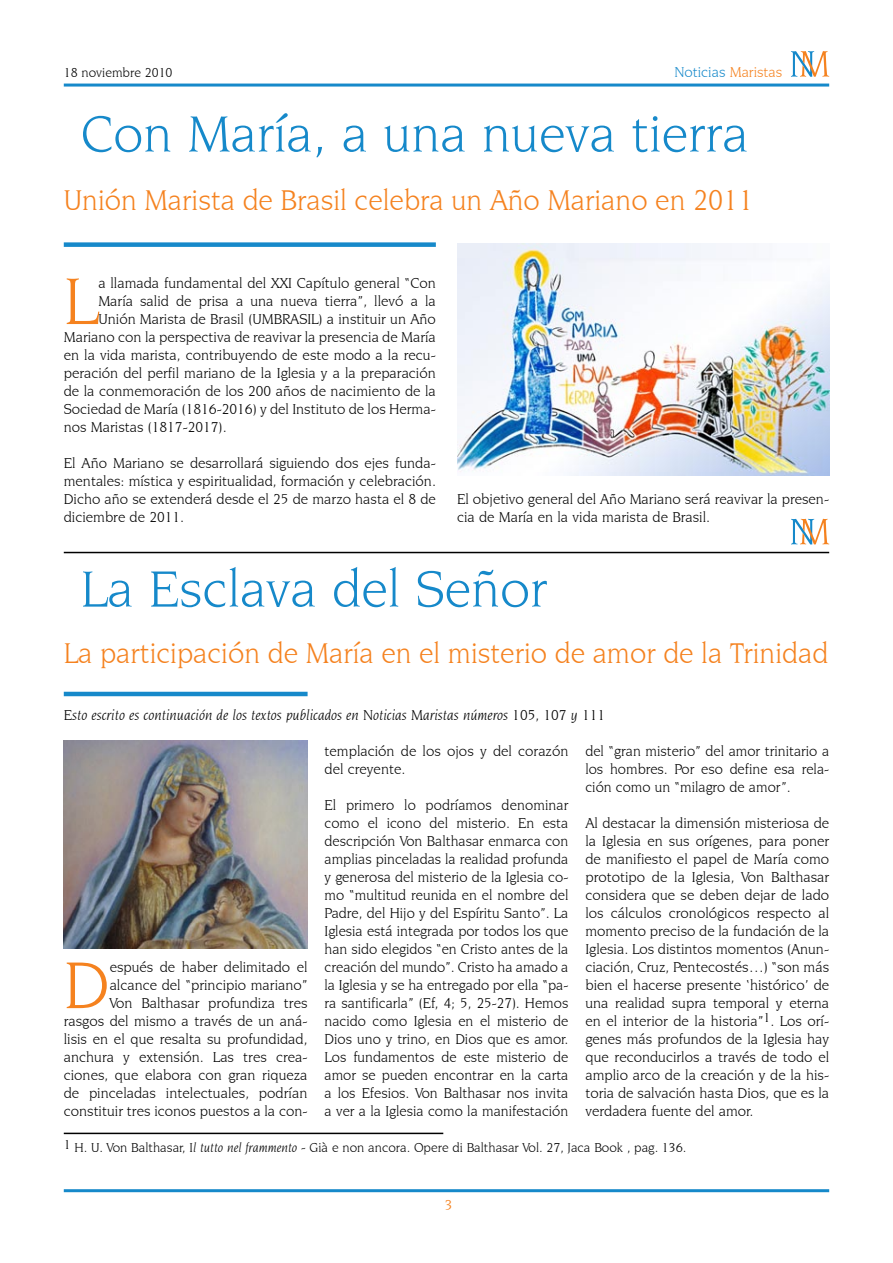
<style>
.page{position:relative;width:893px;height:1263px;background:#fff}
.page>*{position:absolute;margin:0;border:0;box-sizing:border-box;transform-origin:0 0}
.t1{font:70.05px "Novarese IT Cby BT";color:#f5821f}
.t2{font:54px "Novarese IT Cby BT";color:#1689ca}
.t3{font:30px "Novarese IT Cby BT";color:#f5821f}
.t4{font:15px/18px "Novarese IT Cby BT";color:#000;text-align:justify}
.t5{font:italic 15px "Novarese IT Cby BT";color:#000}
.t6{font:15px "Novarese IT Cby BT";color:#1689ca}
.t7{font:13.5px "Novarese IT Cby BT";color:#000}
.s1{color:#f5821f}
.s2{font-style:italic}
</style>
<div class="page">
<hr style="left:64px;top:1189px;width:765px;height:3px;background:#1689ca">
<hr style="left:64px;top:84px;width:765px;height:3px;background:#1689ca">
<svg style="left:791px;top:51px;width:38px;height:26px"></svg>
<hr style="left:64px;top:692px;width:244px;height:4px;background:#1689ca">
<hr style="left:64px;top:1133px;width:379px;height:1px;background:#000">
<div style="left:64px;top:242px;width:372px;height:5px;background:#1689ca"></div>
<hr style="left:64px;top:552px;width:765px;height:1px;background:#000">
<img style="left:457px;top:243px;width:372px;height:232px">
<svg style="left:791px;top:519px;width:38px;height:25px"></svg>
<img style="left:64px;top:741px;width:244px;height:207px">
<p class="t7" style="left:64px;top:64px;width:110px">18 noviembre 2010</p>
<p class="t6" style="left:674px;top:63px;width:110px">Noticias <span class="s1">Maristas</span></p>
<h2 class="t2" style="left:81px;top:102px;width:669px">Con María, a una nueva tierra</h2>
<h3 class="t3" style="left:64px;top:182px;width:691px">Unión Marista de Brasil celebra un Año Mariano en 2011</h3>
<h1 class="t1" style="left:64px;top:260px;width:36px">L</h1>
<p class="t4" style="left:98px;top:274px;width:339px">a llamada fundamental del XXI Capítulo general “Con</p>
<p class="t4" style="left:98px;top:292px;width:339px">María salid de prisa a una nueva tierra”, llevó a la</p>
<p class="t4" style="left:98px;top:310px;width:339px">Unión Marista de Brasil (UMBRASIL) a instituir un Año</p>
<p class="t4" style="left:64px;top:328px;width:374px">Mariano con la perspectiva de reavivar la presencia de María</p>
<p class="t4" style="left:64px;top:346px;width:374px">en la vida marista, contribuyendo de este modo a la recu-</p>
<p class="t4" style="left:64px;top:364px;width:374px">peración del perfil mariano de la Iglesia y a la preparación</p>
<p class="t4" style="left:64px;top:382px;width:374px">de la conmemoración de los 200 años de nacimiento de la</p>
<p class="t4" style="left:64px;top:400px;width:374px">Sociedad de María (1816-2016) y del Instituto de los Herma-</p>
<p class="t4" style="left:64px;top:418px;width:164px">nos Maristas (1817-2017).</p>
<p class="t4" style="left:64px;top:454px;width:374px">El Año Mariano se desarrollará siguiendo dos ejes funda&shy;mentales: mística y espiritualidad, formación y celebración.<br>Dicho año se extenderá desde el 25 de marzo hasta el 8 de diciembre de 2011.</p>
<p class="t4" style="left:457px;top:490px;width:374px">El objetivo general del Año Mariano será reavivar la presen&shy;cia de María en la vida marista de Brasil.</p>
<h2 class="t2" style="left:81px;top:557px;width:468px">La Esclava del Señor</h2>
<h3 class="t3" style="left:64px;top:635px;width:766px">La participación de María en el misterio de amor de la Trinidad</h3>
<p class="t5" style="left:64px;top:706px;width:543px">Esto escrito es continuación de los textos publicados en Noticias Maristas números 105, 107 y 111</p>
<p class="t4" style="left:585px;top:742px;width:245px">del “gran misterio” del amor trinitario a los hombres. Por eso define esa rela&shy;ción como un “milagro de amor”.</p>
<p class="t4" style="left:585px;top:814px;width:245px">Al destacar la dimensión misteriosa de la Iglesia en sus orígenes, para poner de manifiesto el papel de María como prototipo de la Iglesia, Von Balthasar considera que se deben dejar de lado los cálculos cronológicos respecto al momento preciso de la fundación de la Iglesia. Los distintos momentos (Anun&shy;ciación, Cruz, Pentecostés…) “son más bien el hacerse presente ‘histórico’ de una realidad supra temporal y eterna en el interior de la historia”<sup>1</sup>. Los orí&shy;genes más profundos de la Iglesia hay que reconducirlos a través de todo el amplio arco de la creación y de la his&shy;toria de salvación hasta Dios, que es la verdadera fuente del amor.</p>
<p class="t7" style="left:64px;top:1140px;width:624px">1 H. U. Von Balthasar, <span class="s2">Il tutto nel frammento</span> - Già e non ancora. Opere di Balthasar Vol. 27, Jaca Book , pag. 136.</p>
<p class="t4" style="left:325px;top:742px;width:245px">templación de los ojos y del corazón del creyente.</p>
<p class="t4" style="left:325px;top:796px;width:245px">El primero lo podríamos denominar como el icono del misterio. En esta descripción Von Balthasar enmarca con amplias pinceladas la realidad profunda y generosa del misterio de la Iglesia co&shy;mo “multitud reunida en el nombre del Padre, del Hijo y del Espíritu Santo”. La Iglesia está integrada por todos los que han sido elegidos “en Cristo antes de la creación del mundo”. Cristo ha amado a la Iglesia y se ha entregado por ella “pa&shy;ra santificarla” (Ef, 4; 5, 25-27). Hemos nacido como Iglesia en el misterio de Dios uno y trino, en Dios que es amor.<br>Los fundamentos de este misterio de amor se pueden encontrar en la carta a los Efesios. Von Balthasar nos invita a ver a la Iglesia como la manifestación</p>
<p class="t4" style="left:64px;top:958px;width:245px;text-align:right">espués de haber delimitado el alcance del “principio mariano”<br>Von Balthasar profundiza tres<br>rasgos del mismo a través de un aná&shy;lisis en el que resalta su profundidad, anchura y extensión. Las tres crea&shy;ciones, que elabora con gran riqueza de pinceladas intelectuales, podrían constituir tres iconos puestos a la con-</p>
<h1 class="t1" style="left:64px;top:944px;width:47px">D</h1>
</div>
